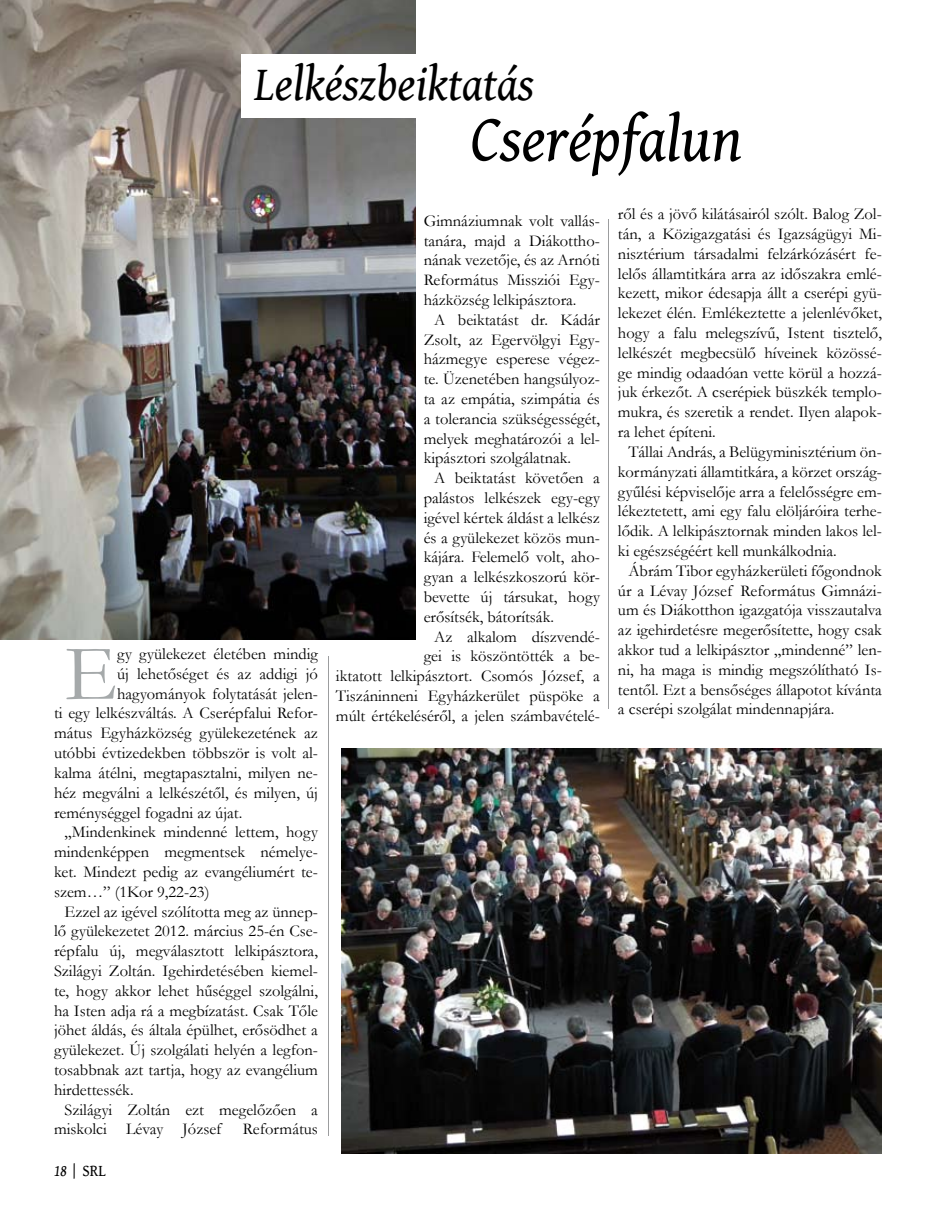
<style>
.page{position:relative;width:936px;height:1208px;background:#fff}
.page>*{position:absolute;margin:0;border:0;box-sizing:border-box;transform-origin:0 0}
.t1{font:79.95px "Garamond";color:#a5a9aa}
.t2{font:italic 66px "Gentium Book Basic";color:#000;scale:.91 1}
.t3{font:italic 49.5px "Gentium Book Basic";color:#000;scale:.91 1}
.t4{font:16.5px/19.8px "Garamond";color:#000;text-align:justify}
.t5{font:italic 16.5px "Gentium Book Basic";color:#000;scale:.91 1}
.s1{font-style:normal}
</style>
<div class="page">
<hr style="left:608px;top:220px;width:1px;height:489px;background:#9c9d9f">
<hr style="left:328px;top:656px;width:1px;height:479px;background:#9c9d9f">
<img style="left:0;top:0;width:415px;height:640px">
<div style="left:241px;top:54px;width:352px;height:64px;background:#fff"></div>
<img style="left:341px;top:748px;width:540px;height:406px">
<h3 class="t3" style="left:254px;top:48px;width:309px">Lelkészbeiktatás</h3>
<h2 class="t2" style="left:470px;top:90px;width:300px">Cserépfalun</h2>
<h1 class="t1" style="left:64px;top:620px;width:54px">E</h1>
<p class="t4" style="left:117px;top:643px;width:202px">gy gyülekezet életében mindig</p>
<p class="t4" style="left:117px;top:663px;width:202px">új lehetőséget és az addigi jó</p>
<p class="t4" style="left:117px;top:683px;width:202px">hagyományok folytatását jelen-</p>
<p class="t4" style="left:54px;top:703px;width:265px">ti egy lelkészváltás. A Cserépfalui Refor-</p>
<p class="t4" style="left:54px;top:723px;width:265px">mátus Egyházközség gyülekezetének az</p>
<p class="t4" style="left:54px;top:742px;width:265px">utóbbi évtizedekben többször is volt al-</p>
<p class="t4" style="left:54px;top:762px;width:265px">kalma átélni, megtapasztalni, milyen ne-</p>
<p class="t4" style="left:54px;top:782px;width:265px">héz megválni a lelkészétől, és milyen, új</p>
<p class="t4" style="left:54px;top:802px;width:190px">reménységgel fogadni az újat.</p>
<p class="t4" style="left:64px;top:822px;width:255px">„Mindenkinek mindenné lettem, hogy</p>
<p class="t4" style="left:54px;top:841px;width:265px">mindenképpen megmentsek némelye-</p>
<p class="t4" style="left:54px;top:861px;width:265px">ket. Mindezt pedig az evangéliumért te-</p>
<p class="t4" style="left:54px;top:881px;width:157px">szem…” (1Kor 9,22-23)</p>
<p class="t4" style="left:64px;top:901px;width:255px">Ezzel az igével szólította meg az ünnep-</p>
<p class="t4" style="left:54px;top:921px;width:265px">lő gyülekezetet 2012. március 25-én Cse-</p>
<p class="t4" style="left:54px;top:940px;width:265px">répfalu új, megválasztott lelkipásztora,</p>
<p class="t4" style="left:54px;top:960px;width:265px">Szilágyi Zoltán. Igehirdetésében kiemel-</p>
<p class="t4" style="left:54px;top:980px;width:265px">te, hogy akkor lehet hűséggel szolgálni,</p>
<p class="t4" style="left:54px;top:1000px;width:265px">ha Isten adja rá a megbízatást. Csak Tőle</p>
<p class="t4" style="left:54px;top:1020px;width:265px">jöhet áldás, és általa épülhet, erősödhet a</p>
<p class="t4" style="left:54px;top:1039px;width:265px">gyülekezet. Új szolgálati helyén a legfon-</p>
<p class="t4" style="left:54px;top:1059px;width:265px">tosabbnak azt tartja, hogy az evangélium</p>
<p class="t4" style="left:54px;top:1079px;width:81px">hirdettessék.</p>
<p class="t4" style="left:64px;top:1099px;width:255px">Szilágyi Zoltán ezt megelőzően a</p>
<p class="t4" style="left:54px;top:1119px;width:169px">miskolci Lévay József</p>
<p class="t4" style="left:243px;top:1119px;width:76px">Református</p>
<p class="t5" style="left:54px;top:1158px;width:58px">18 | <span class="s1">SRL</span></p>
<p class="t4" style="left:423px;top:210px;width:178px">Gimnáziumnak volt vallás&shy;tanára, majd a Diákottho&shy;nának vezetője, és az Arnóti Református Missziói Egy&shy;házközség lelkipásztora.</p>
<p class="t4" style="left:423px;top:309px;width:178px;text-indent:10px">A beiktatást dr. Kádár Zsolt, az Egervölgyi Egy&shy;házmegye esperese végez&shy;te. Üzenetében hangsúlyoz&shy;ta az empátia, szimpátia és a tolerancia szükségességét, melyek meghatározói a lel&shy;kipásztori szolgálatnak.</p>
<p class="t4" style="left:423px;top:468px;width:178px;text-indent:10px">A beiktatást követően a palástos lelkészek egy-egy igével kértek áldást a lelkész és a gyülekezet közös mun&shy;kájára. Felemelő volt, aho&shy;gyan a lelkészkoszorú kör&shy;bevette új társukat, hogy erősítsék, bátorítsák.</p>
<p class="t4" style="left:336px;top:626px;width:265px;text-align:right">Az alkalom díszvendé-<br>gei is köszöntötték a be-<br>iktatott lelkipásztort. Csomós József, a Tiszáninneni Egyházkerület püspöke a múlt értékeléséről, a jelen számbavételé-</p>
<p class="t4" style="left:618px;top:204px;width:265px">ről és a jövő kilátásairól szólt. Balog Zol&shy;tán, a Közigazgatási és Igazságügyi Mi&shy;nisztérium társadalmi felzárkózásért fe&shy;lelős államtitkára arra az időszakra emlé&shy;kezett, mikor édesapja állt a cserépi gyü&shy;lekezet élén. Emlékeztette a jelenlévőket, hogy a falu melegszívű, Istent tisztelő, lelkészét megbecsülő híveinek közössé&shy;ge mindig odaadóan vette körül a hozzá&shy;juk érkezőt. A cserépiek büszkék templo&shy;mukra, és szeretik a rendet. Ilyen alapok&shy;ra lehet építeni.</p>
<p class="t4" style="left:618px;top:441px;width:265px;text-indent:10px">Tállai András, a Belügyminisztérium ön&shy;kormányzati államtitkára, a körzet ország&shy;gyűlési képviselője arra a felelősségre em&shy;lékeztetett, ami egy falu elöljáróira terhe&shy;lődik. A lelkipásztornak minden lakos lel&shy;ki egészségéért kell munkálkodnia.</p>
<p class="t4" style="left:618px;top:560px;width:265px;text-indent:10px">Ábrám Tibor egyházkerületi főgondnok úr a Lévay József Református Gimnázi&shy;um és Diákotthon igazgatója visszautalva az igehirdetésre megerősítette, hogy csak akkor tud a lelkipásztor „mindenné” len&shy;ni, ha maga is mindig megszólítható Is&shy;tentől. Ezt a bensőséges állapotot kívánta a cserépi szolgálat mindennapjára.</p>
</div>
